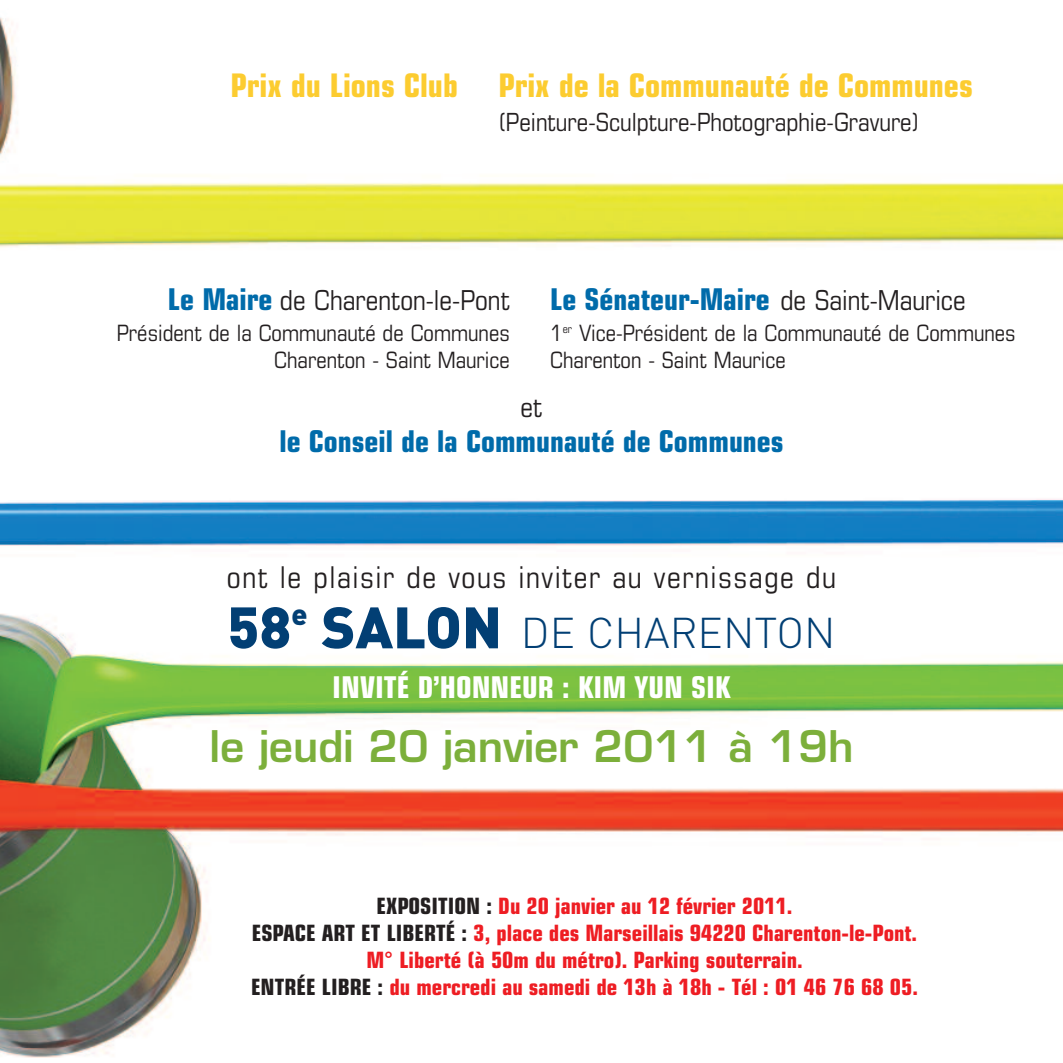
<style>
.page{position:relative;width:1063px;height:1063px;background:#fff}
.page>*{position:absolute;margin:0;border:0;box-sizing:border-box;transform-origin:0 0}
.t1{font:600 42.5px "Eurostile";color:#7caf3b}
.t2{font:300 42.5px "DIN";color:#023f74}
.t3{font:700 condensed 32.5px "Eurostile";color:#fccc30}
.t4{font:700 condensed 30px "Eurostile";color:#006baa}
.t5{font:condensed 30px "Eurostile";letter-spacing:.05em;color:#231f20}
.t6{font:700 condensed 30px "Eurostile";color:#fff}
.t7{font:condensed 27.5px "Eurostile";color:#231f20}
.t8{font:condensed 25px "Eurostile";color:#231f20}
.t9{font:700 condensed 22.5px/27px "Eurostile";color:#ee1d23;text-align:center}
.t10{font:condensed 22.5px/27px "Eurostile";color:#231f20;text-align:right}
.s1{font-weight:700;font-size:30px;color:#006baa}
.s2{font-weight:400;font-size:27.5px;color:#231f20}
.s3{font-weight:900;font-size:57.5px}
.s4{color:#231f20}
</style>
<div class="page">
<img style="left:0;top:17px;width:1063px;height:1041px">
<h2 class="t3" style="left:231px;top:73px;width:744px">Prix du Lions Club Prix de la Communauté de Communes</h2>
<p class="t8" style="left:499px;top:113px;width:422px">(Peinture-Sculpture-Photographie-Gravure)</p>
<p class="t7" style="left:168px;top:290px;width:343px"><span class="s1">Le Maire</span> de Charenton-le-Pont</p>
<p class="t10" style="left:117px;top:321px;width:394px">Président de la Communauté de Communes<br>Charenton - Saint Maurice</p>
<h3 class="t4" style="left:550px;top:288px;width:417px">Le Sénateur-Maire <span class="s2">de Saint-Maurice</span></h3>
<p class="t10" style="left:550px;top:322px;width:467px;text-align:left">1<sup>er</sup> Vice-Président de la Communauté de Communes<br>Charenton - Saint Maurice</p>
<p class="t7" style="left:521px;top:397px;width:23px">et</p>
<h3 class="t4" style="left:279px;top:430px;width:506px">le Conseil de la Communauté de Communes</h3>
<h3 class="t5" style="left:227px;top:567px;width:611px">ont le plaisir de vous inviter au vernissage du</h3>
<h1 class="t2" style="left:227px;top:609px;width:610px"><span class="s3">58</span><sup>e</sup> <span class="s3">SALON</span> DE CHARENTON</h1>
<h3 class="t6" style="left:332px;top:676px;width:400px">INVITÉ D’HONNEUR : KIM YUN SIK</h3>
<h1 class="t1" style="left:209px;top:730px;width:645px">le jeudi 20 janvier 2011 à 19h</h1>
<p class="t9" style="left:251px;top:895px;width:668px"><span class="s4">EXPOSITION :</span> Du 20 janvier au 12 février 2011.<br><span class="s4">ESPACE ART ET LIBERTÉ :</span> 3, place des Marseillais 94220 Charenton-le-Pont.<br>M° Liberté (à 50m du métro). Parking souterrain.<br><span class="s4">ENTRÉE LIBRE :</span> du mercredi au samedi de 13h à 18h - Tél : 01 46 76 68 05.</p>
</div>
